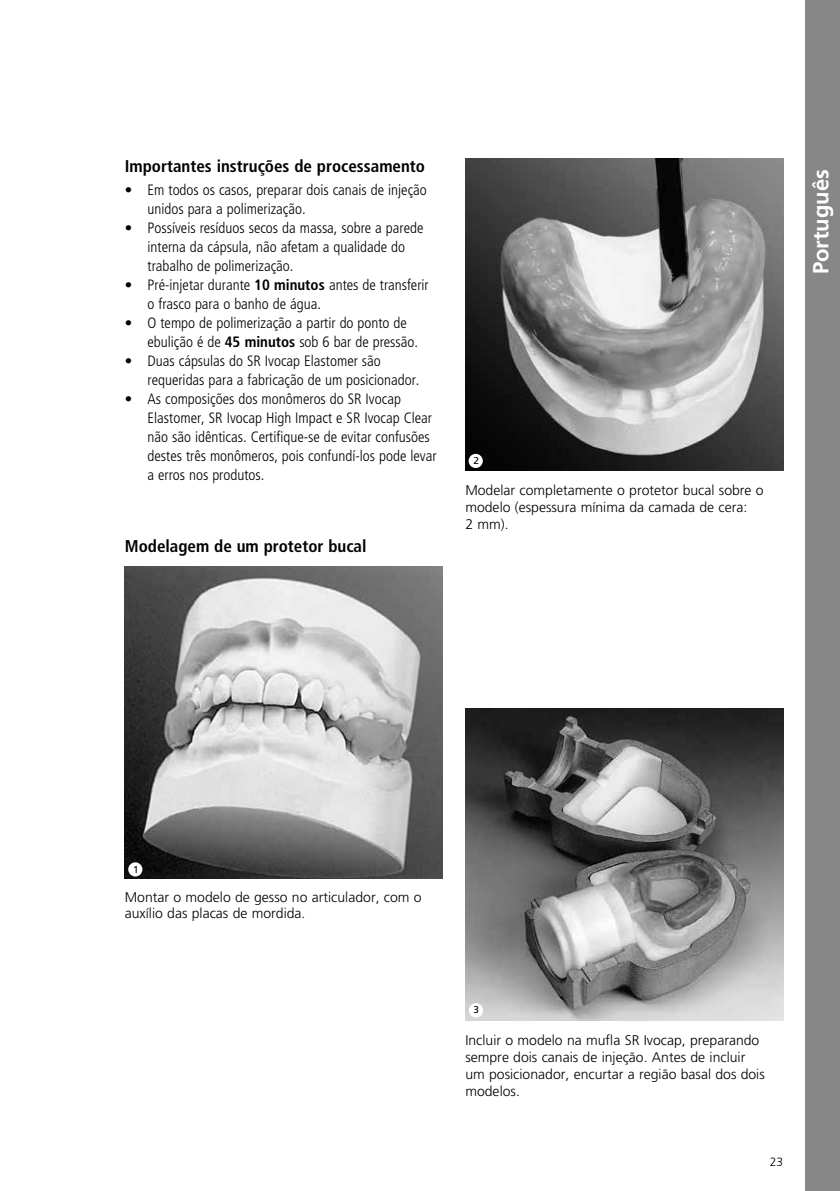
<style>
.page{position:relative;width:840px;height:1191px;background:#fff}
.page>*{position:absolute;margin:0;border:0;box-sizing:border-box;transform-origin:0 0}
.t1{font:700 22px "Frutiger";color:#fff}
.t2{font:700 condensed 17px "Frutiger";color:#000}
.t3{font:300 condensed 15px/19px "Frutiger";color:#000}
.t4{font:300 14px/16.8px "Frutiger";color:#000}
.t5{font:300 12px "Frutiger";color:#000}
.t6{font:10px "Frutiger";color:#000}
.s1{font-weight:700}
</style>
<div class="page">
<img style="left:465px;top:709px;width:317px;height:311px">
<div style="left:468px;top:1003px;width:14px;height:14px;background:#fff;border-radius:50%"></div>
<img style="left:125px;top:567px;width:317px;height:311px">
<div style="left:128px;top:862px;width:14px;height:14px;background:#fff;border-radius:50%"></div>
<img style="left:465px;top:159px;width:317px;height:312px">
<div style="left:468px;top:454px;width:14px;height:14px;background:#fff;border-radius:50%"></div>
<div style="left:805px;top:0;width:34px;height:1191px;background:#878787"></div>
<p class="t2" style="left:125px;top:156px;width:301px">Importantes instruções de processamento</p>
<p class="t3" style="left:147px;top:180px;width:280px;text-indent:-23px">• Em todos os casos, preparar dois canais de injeção unidos para a polimerização.</p>
<p class="t3" style="left:147px;top:218px;width:277px;text-indent:-23px">• Possíveis resíduos secos da massa, sobre a parede interna da cápsula, não afetam a qualidade do trabalho de polimerização.</p>
<p class="t3" style="left:147px;top:275px;width:282px;text-indent:-23px">• Pré-injetar durante <span class="s1">10 minutos</span> antes de transferir o frasco para o banho de água.</p>
<p class="t3" style="left:147px;top:313px;width:272px;text-indent:-23px">• O tempo de polimerização a partir do ponto de ebulição é de <span class="s1">45 minutos</span> sob 6 bar de pressão.</p>
<p class="t3" style="left:147px;top:351px;width:273px;text-indent:-23px">• Duas cápsulas do SR Ivocap Elastomer são requeridas para a fabricação de um posicionador.</p>
<p class="t3" style="left:147px;top:389px;width:290px;text-indent:-23px">• As composições dos monômeros do SR Ivocap Elastomer, SR Ivocap High Impact e SR Ivocap Clear não são idênticas. Certifique-se de evitar confusões destes três monômeros, pois confundí-los pode levar a erros nos produtos.</p>
<p class="t2" style="left:125px;top:535px;width:243px">Modelagem de um protetor bucal</p>
<p class="t6" style="left:473px;top:455px;width:7px">2</p>
<p class="t4" style="left:465px;top:482px;width:299px">Modelar completamente o protetor bucal sobre o modelo (espessura mínima da camada de cera:<br>2 mm).</p>
<h1 class="t1" style="left:807px;top:274px;width:107px;rotate:-90deg">Português</h1>
<p class="t6" style="left:133px;top:863px;width:7px">1</p>
<p class="t4" style="left:125px;top:888px;width:298px">Montar o modelo de gesso no articulador, com o auxílio das placas de mordida.</p>
<p class="t6" style="left:473px;top:1004px;width:7px">3</p>
<p class="t4" style="left:465px;top:1032px;width:301px">Incluir o modelo na mufla SR Ivocap, preparando sempre dois canais de injeção. Antes de incluir um posicionador, encurtar a região basal dos dois modelos.</p>
<p class="t5" style="left:769px;top:1155px;width:15px">23</p>
</div>
